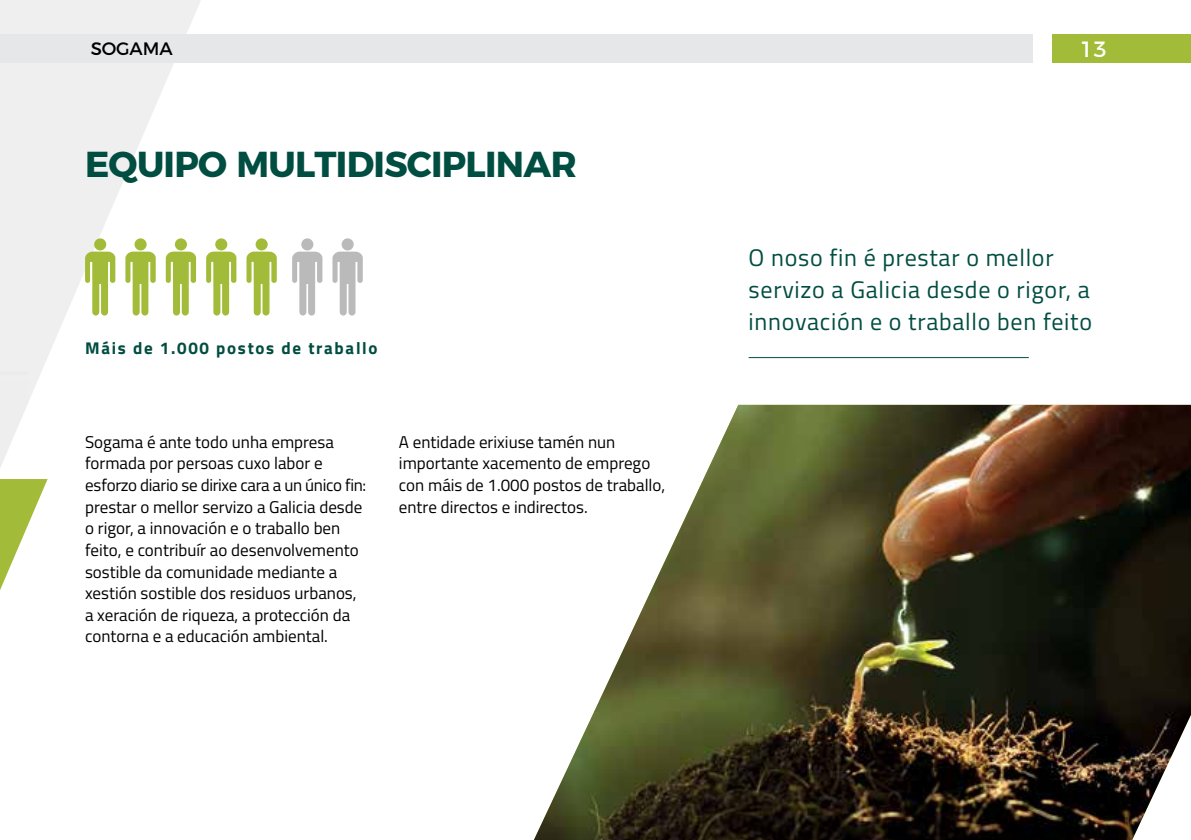
<style>
.page{position:relative;width:1191px;height:840px;background:#fff}
.page>*{position:absolute;margin:0;border:0;box-sizing:border-box;transform-origin:0 0}
.t1{font:700 36px "Montserrat";letter-spacing:-.02em;color:#004d41}
.t2{font:24px/32px "Titillium Web";letter-spacing:.03em;color:#004d41}
.t3{font:22px "Montserrat";color:#fff}
.t4{font:18px "Montserrat";color:#000}
.t5{font:17px/21.6px "Titillium Web";color:#000}
.t6{font:700 17px "Titillium Web";letter-spacing:.1em;color:#004d41}
</style>
<div class="page">
<svg style="left:0;top:0;width:201px;height:402px;fill:#efeff0"></svg>
<img style="left:0;top:371px;width:28px;height:96px">
<svg style="left:0;top:479px;width:48px;height:111px"></svg>
<div style="left:0;top:34px;width:1032px;height:28px;background:#e6e7e8"></div>
<div style="left:1052px;top:34px;width:139px;height:28px;background:#a2bc3a"></div>
<svg style="left:85px;top:251px;width:30px;height:64px"></svg>
<div style="left:94px;top:238px;width:12px;height:12px;background:#a2bc3a;border-radius:50%"></div>
<svg style="left:125px;top:251px;width:31px;height:64px"></svg>
<div style="left:134px;top:238px;width:13px;height:12px;background:#a2bc3a;border-radius:50%"></div>
<svg style="left:166px;top:251px;width:30px;height:64px"></svg>
<div style="left:175px;top:238px;width:12px;height:12px;background:#a2bc3a;border-radius:50%"></div>
<svg style="left:206px;top:251px;width:30px;height:64px"></svg>
<div style="left:215px;top:238px;width:12px;height:12px;background:#a2bc3a;border-radius:50%"></div>
<svg style="left:246px;top:251px;width:31px;height:64px"></svg>
<div style="left:256px;top:238px;width:12px;height:12px;background:#a2bc3a;border-radius:50%"></div>
<svg style="left:292px;top:251px;width:30px;height:64px"></svg>
<svg style="left:332px;top:251px;width:31px;height:64px"></svg>
<div style="left:341px;top:238px;width:13px;height:12px;background:#bababa;border-radius:50%"></div>
<div style="left:301px;top:238px;width:12px;height:12px;background:#bababa;border-radius:50%"></div>
<hr style="left:748px;top:357px;width:280px;height:1px;background:#004d41">
<img style="left:534px;top:404px;width:657px;height:435px">
<p class="t4" style="left:91px;top:34px;width:83px">SOGAMA</p>
<p class="t3" style="left:1079px;top:31px;width:29px">13</p>
<h1 class="t1" style="left:85px;top:134px;width:466px">EQUIPO MULTIDISCIPLINAR</h1>
<p class="t6" style="left:85px;top:335px;width:294px">Máis de 1.000 postos de traballo</p>
<p class="t5" style="left:85px;top:430px;width:283px">Sogama é ante todo unha empresa formada por persoas cuxo labor e esforzo diario se dirixe cara a un único fin: prestar o mellor servizo a Galicia desde o rigor, a innovación e o traballo ben feito, e contribuír ao desenvolvemento sostible da comunidade mediante a xestión sostible dos residuos urbanos, a xeración de riqueza, a protección da contorna e a educación ambiental.</p>
<p class="t5" style="left:399px;top:430px;width:268px">A entidade erixiuse tamén nun importante xacemento de emprego con máis de 1.000 postos de traballo, entre directos e indirectos.</p>
<h2 class="t2" style="left:748px;top:240px;width:345px">O noso fin é prestar o mellor servizo a Galicia desde o rigor, a innovación e o traballo ben feito</h2>
</div>
